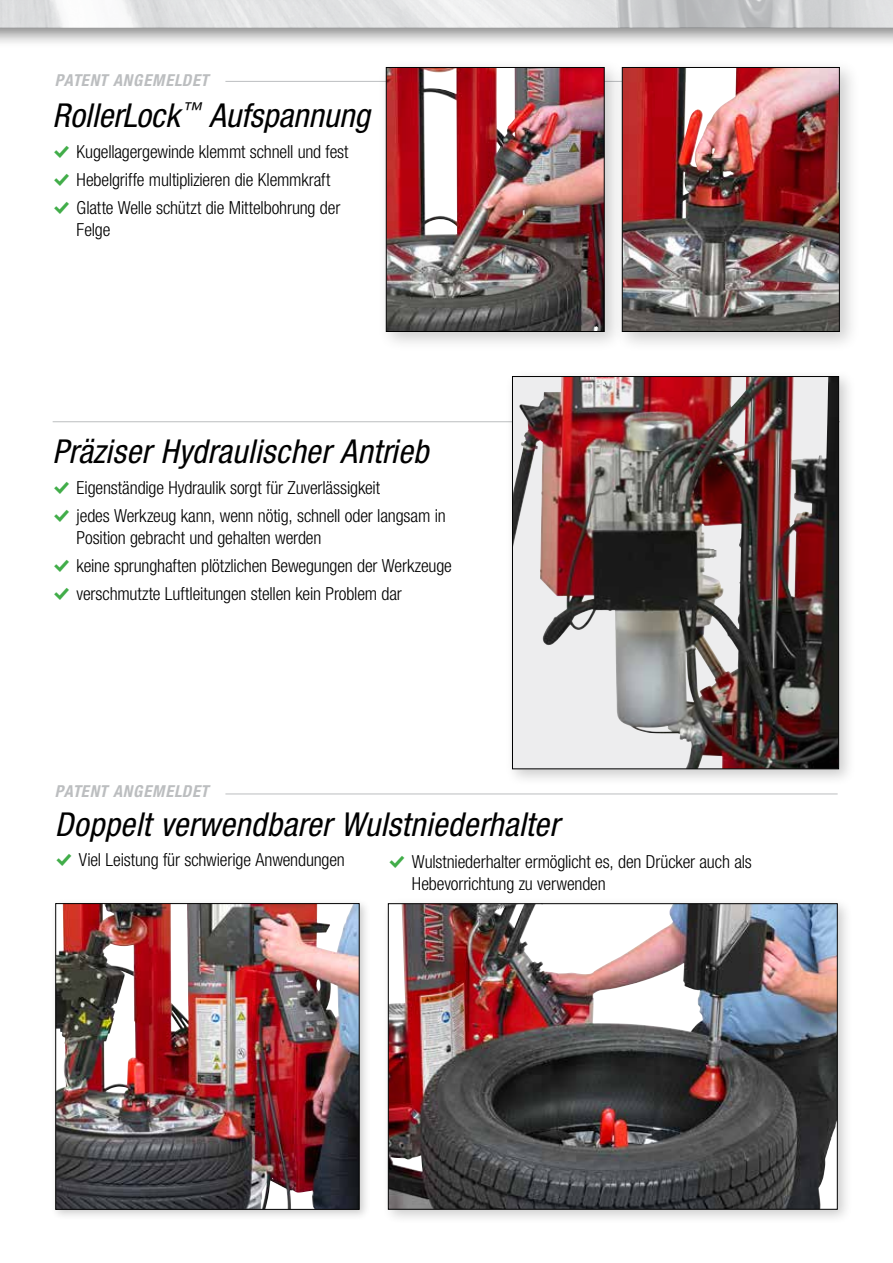
<style>
.page{position:relative;width:893px;height:1263px;background:#fff}
.page>*{position:absolute;margin:0;border:0;box-sizing:border-box;transform-origin:0 0}
.t1{font:italic condensed 33px "Helvetica Neue LT Std";letter-spacing:.01em;color:#000}
.t2{font:300 condensed 18px/28.3px "Helvetica Neue LT Std";letter-spacing:-.01em;color:#000}
.t3{font:italic 700 condensed 16.5px "Helvetica Neue LT Std";letter-spacing:.045em;color:#bcbec0}
.s1{font-family:"Modern Pictograms";font-weight:400;font-stretch:normal;font-size:21px;color:#41ad49}
</style>
<div class="page">
<div style="left:0;top:0;width:893px;height:48px;background:#000;opacity:.5"></div>
<img style="left:0;top:0;width:893px;height:27px">
<hr style="left:53px;top:421px;width:787px;height:1px;background:#bcbec0">
<div style="left:51px;top:898px;width:320px;height:323px;background:#000;opacity:.2"></div>
<img style="left:57px;top:905px;width:300px;height:302px">
<div style="left:55px;top:903px;width:304px;height:306px;border:1px solid #000"></div>
<div style="left:381px;top:897px;width:472px;height:328px;background:#000;opacity:.2"></div>
<img style="left:390px;top:905px;width:446px;height:302px">
<div style="left:388px;top:903px;width:450px;height:306px;border:1px solid #000"></div>
<hr style="left:225px;top:793px;width:613px;height:1px;background:#bcbec0">
<hr style="left:225px;top:81px;width:613px;height:1px;background:#bcbec0">
<div style="left:505px;top:369px;width:351px;height:417px;background:#000;opacity:.2"></div>
<svg style="left:514px;top:378px;width:323px;height:389px;background:#8f8989"></svg>
<img style="left:514px;top:378px;width:314px;height:287px">
<div style="left:512px;top:376px;width:327px;height:393px;border:1px solid #000"></div>
<div style="left:377px;top:58px;width:248px;height:295px;background:#000;opacity:.2"></div>
<img style="left:388px;top:69px;width:215px;height:261px">
<div style="left:386px;top:67px;width:219px;height:265px;border:1px solid #000"></div>
<div style="left:613px;top:58px;width:247px;height:295px;background:#000;opacity:.2"></div>
<img style="left:624px;top:69px;width:214px;height:261px">
<div style="left:622px;top:67px;width:218px;height:265px;border:1px solid #000"></div>
<p class="t3" style="left:55px;top:71px;width:155px">PATENT ANGEMELDET</p>
<h1 class="t1" style="left:53px;top:96px;width:319px">RollerLock<sup>™</sup> Aufspannung</h1>
<p class="t2" style="left:53px;top:137px;width:297px"><span class="s1">%</span> Kugellagergewinde klemmt schnell und fest <span class="s1">%</span> Hebelgriffe multiplizieren die Klemmkraft <span class="s1">%</span> Glatte Welle schützt die Mittelbohrung der</p>
<p class="t2" style="left:77px;top:215px;width:35px">Felge</p>
<h1 class="t1" style="left:53px;top:432px;width:377px">Präziser Hydraulischer Antrieb</h1>
<p class="t2" style="left:53px;top:473px;width:395px"><span class="s1">%</span> Eigenständige Hydraulik sorgt für Zuverlässigkeit<br><span class="s1">%</span> jedes Werkzeug kann, wenn nötig, schnell oder langsam in</p>
<p class="t2" style="left:53px;top:523px;width:401px;text-indent:24px">Position gebracht und gehalten werden<br><span class="s1">%</span> keine sprunghaften plötzlichen Bewegungen der Werkzeuge <span class="s1">%</span> verschmutzte Luftleitungen stellen kein Problem dar</p>
<p class="t3" style="left:55px;top:781px;width:155px">PATENT ANGEMELDET</p>
<h1 class="t1" style="left:55px;top:805px;width:506px">Doppelt verwendbarer Wulstniederhalter</h1>
<p class="t2" style="left:55px;top:845px;width:292px"><span class="s1">%</span> Viel Leistung für schwierige Anwendungen</p>
<p class="t2" style="left:412px;top:851px;width:341px;line-height:21.6px;text-indent:-24px"><span class="s1">%</span> Wulstniederhalter ermöglicht es, den Drücker auch als<br>Hebevorrichtung zu verwenden</p>
</div>
